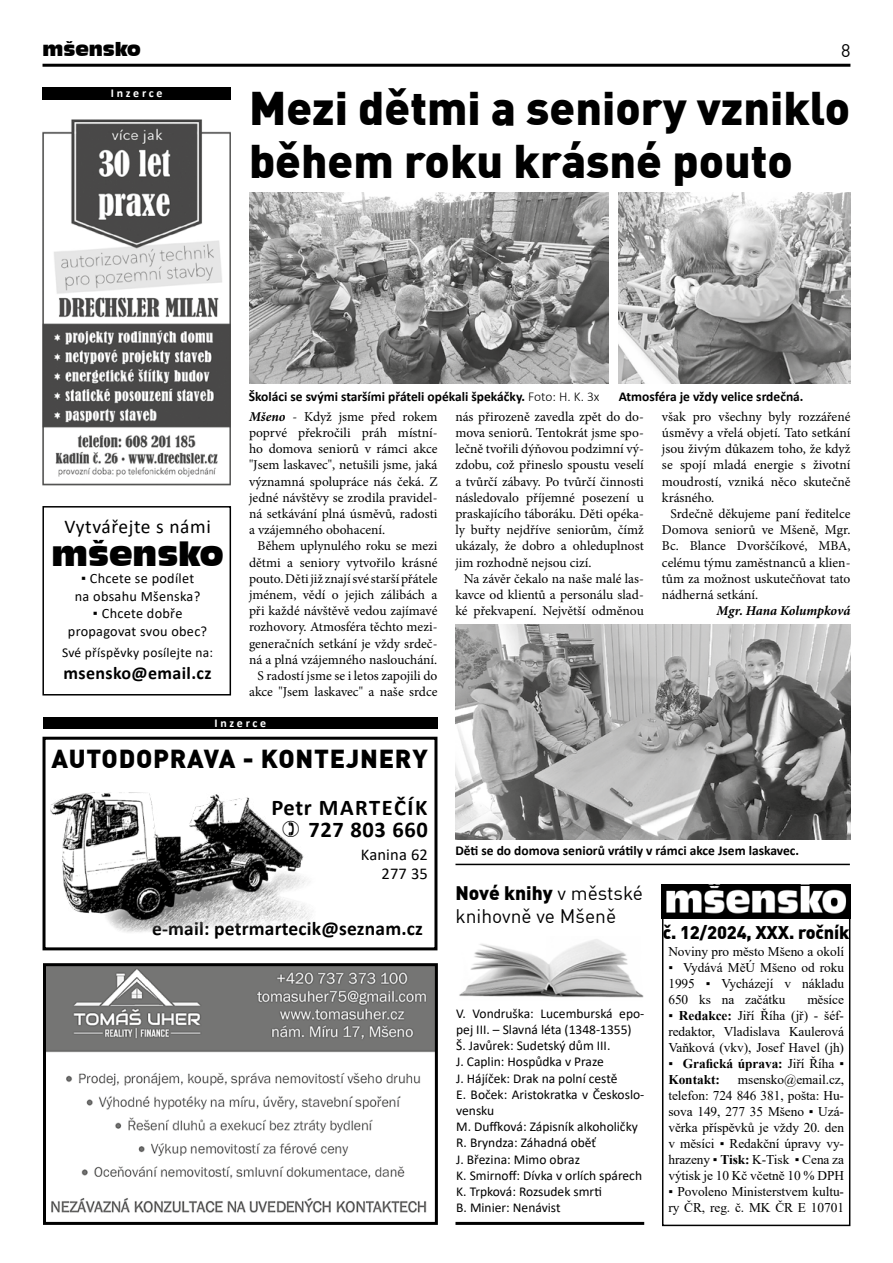
<style>
.page{position:relative;width:893px;height:1263px;background:#fff}
.page>*{position:absolute;margin:0;border:0;box-sizing:border-box;transform-origin:0 0}
.t1{font:900 46.2px/52.5px "Unient DINCE";color:#000}
.t2{font:31.5px "Incised 901 BT Compact";color:#000}
.t3{font:900 25.5px "Unient DINCE";letter-spacing:.03em;color:#000}
.t4{font:700 22.5px/22.5px "Calibri";letter-spacing:.03em;color:#000;text-align:right}
.t5{font:700 19.5px "Calibri";letter-spacing:.01em;color:#000}
.t6{font:19.5px "Calibri";letter-spacing:.03em;color:#000}
.t7{font:19.2px/23.1px "Unient DINCE";color:#000}
.t8{font:900 18px "Unient DINCE";letter-spacing:-.01em;color:#000}
.t9{font:700 18px "Calibri";letter-spacing:.02em;color:#000}
.t10{font:18px "Incised 901 BT Compact";color:#000}
.t11{font:18px "Unient DINCE";color:#000}
.t12{font:16.5px/19.5px "Calibri";letter-spacing:.01em;color:#000;text-align:right}
.t13{font:14.25px/17.1px "Calibri";letter-spacing:.02em;color:#000;text-align:center}
.t14{font:13.5px/16.2px "Minion Pro";color:#000;text-align:justify}
.t15{font:13.5px/16.2px "Calibri";color:#000}
.t16{font:700 13.5px "Calibri";color:#000}
.t17{font:13.5px "Calibri";letter-spacing:.02em;color:#000}
.t18{font:italic 700 13.5px "Minion Pro";letter-spacing:-.005em;color:#000}
.t19{font:13.35px/16px "Times New Roman";letter-spacing:-.005em;color:#000;text-align:justify}
.t20{font:700 13.35px/16px "Times New Roman";letter-spacing:-.005em;color:#000}
.t21{font:700 12px "Calibri";color:#fff}
.s1{font-weight:300}
.s2{font-weight:700;font-style:italic}
.s3{font-family:"Times New Roman"}
.s4{font-weight:900}
.s5{font-weight:700}
.s6{font-weight:400}
</style>
<div class="page">
<hr style="left:43px;top:64px;width:807px;height:3px;background:#000">
<div style="left:43px;top:718px;width:395px;height:11px;background:#000"></div>
<img style="left:47px;top:967px;width:387px;height:246px">
<div style="left:43px;top:963px;width:395px;height:262px;border:3px solid #000"></div>
<div style="left:43px;top:88px;width:188px;height:12px;background:#000"></div>
<div style="left:42px;top:506px;width:189px;height:189px;border:2px solid #000"></div>
<div style="left:43px;top:737px;width:394px;height:213px;border:3px solid #000"></div>
<img style="left:50px;top:792px;width:262px;height:141px">
<img style="left:42px;top:119px;width:189px;height:366px">
<img style="left:459px;top:939px;width:185px;height:59px">
<hr style="left:455px;top:1222px;width:189px;height:3px;background:#000">
<hr style="left:455px;top:864px;width:395px;height:1px;background:#000">
<img style="left:619px;top:192px;width:231px;height:192px">
<img style="left:455px;top:625px;width:395px;height:214px">
<img style="left:249px;top:192px;width:359px;height:192px">
<img style="left:665px;top:887px;width:182px;height:31px">
<div style="left:662px;top:884px;width:188px;height:342px;border:2px solid #000"></div>
<svg style="left:283px;top:821px;width:16px;height:16px"></svg>
<h3 class="t10" style="left:43px;top:39px;width:100px">mšensko</h3>
<h3 class="t11" style="left:841px;top:39px;width:11px">8</h3>
<h1 class="t1" style="left:249px;top:80px;width:603px">Mezi dětmi a seniory vzniklo během roku krásné pouto</h1>
<p class="t21" style="left:111px;top:84px;width:53px">I n z e r c e</p>
<p class="t16" style="left:249px;top:387px;width:352px">Školáci se svými staršími přáteli opékali špekáčky. <span class="s1">Foto: H. K. 3x</span></p>
<p class="t16" style="left:619px;top:387px;width:186px">Atmosféra je vždy velice srdečná.</p>
<p class="t14" style="left:249px;top:408px;width:190px"><span class="s2">Mšeno</span> - Když jsme před rokem poprvé překročili práh místní&shy;ho domova seniorů v rámci akce "Jsem laskavec", netušili jsme, jaká významná spolupráce nás čeká. Z jedné návštěvy se zrodila pravidel&shy;ná setkávání plná úsměvů, radosti a vzájemného obohacení.</p>
<p class="t14" style="left:249px;top:538px;width:190px;text-align:right">Během uplynulého roku se mezi dětmi a seniory vytvořilo krásné pouto. Děti již znají své starší přátele jménem, vědí o jejich zálibách a při každé návštěvě vedou zajímavé rozhovory. Atmosféra těchto mezi&shy;generačních setkání je vždy srdeč&shy;ná a plná vzájemného naslouchání.<br>S radostí jsme se i letos zapojili do akce "Jsem laskavec" a naše srdce</p>
<p class="t21" style="left:215px;top:714px;width:53px">I n z e r c e</p>
<h3 class="t6" style="left:64px;top:513px;width:148px">Vytvářejte s námi</h3>
<h2 class="t2" style="left:52px;top:536px;width:174px">mšensko</h2>
<p class="t13" style="left:75px;top:570px;width:127px"><span class="s3">▪</span> Chcete se podílet na obsahu Mšenska?</p>
<p class="t13" style="left:68px;top:604px;width:141px;line-height:18px"><span class="s3">▪</span> Chcete dobře propagovat svou obec?</p>
<p class="t17" style="left:62px;top:643px;width:153px">Své příspěvky posílejte na:</p>
<h3 class="t9" style="left:64px;top:660px;width:150px">msensko@email.cz</h3>
<h3 class="t3" style="left:51px;top:741px;width:378px">AUTODOPRAVA - KONTEJNERY</h3>
<h3 class="t4" style="left:271px;top:796px;width:158px">Petr MARTEČÍK<br>727 803 660</h3>
<p class="t12" style="left:361px;top:844px;width:69px">Kanina 62<br>277 35</p>
<h3 class="t5" style="left:152px;top:914px;width:272px">e-mail: petrmartecik@seznam.cz</h3>
<p class="t14" style="left:455px;top:408px;width:190px">nás přirozeně zavedla zpět do do&shy;mova seniorů. Tentokrát jsme spo&shy;lečně tvořili dýňovou podzimní vý&shy;zdobu, což přineslo spoustu veselí a tvůrčí zábavy. Po tvůrčí činnosti následovalo příjemné posezení u praskajícího táboráku. Děti opéka&shy;ly buřty nejdříve seniorům, čímž ukázaly, že dobro a ohleduplnost jim rozhodně nejsou cizí.</p>
<p class="t14" style="left:455px;top:570px;width:190px;text-indent:9px">Na závěr čekalo na naše malé las&shy;kavce od klientů a personálu slad&shy;ké překvapení. Největší odměnou</p>
<p class="t14" style="left:662px;top:408px;width:190px">však pro všechny byly rozzářené úsměvy a vřelá objetí. Tato setkání jsou živým důkazem toho, že když se spojí mladá energie s životní moudrostí, vzniká něco skutečně krásného.</p>
<p class="t14" style="left:662px;top:506px;width:190px;text-indent:9px">Srdečně děkujeme paní ředitelce Domova seniorů ve Mšeně, Mgr.<br>Bc. Blance Dvorščíkové, MBA, celému týmu zaměstnanců a klien&shy;tům za možnost uskutečňovat tato nádherná setkání.</p>
<p class="t18" style="left:717px;top:601px;width:135px">Mgr. Hana Kolumpková</p>
<p class="t16" style="left:455px;top:841px;width:345px">Děti se do domova seniorů vrátily v rámci akce Jsem laskavec.</p>
<h3 class="t7" style="left:455px;top:881px;width:189px"><span class="s4">Nové knihy</span> v městské knihovně ve Mšeně</h3>
<p class="t15" style="left:456px;top:1005px;width:190px">V. Vondruška: Lucemburská epo&shy;pej III. – Slavná léta (1348-1355)<br>Š. Javůrek: Sudetský dům III.<br>J. Caplin: Hospůdka v Praze<br>J. Hájíček: Drak na polní cestě<br>E. Boček: Aristokratka v Českoslo&shy;vensku<br>M. Duffková: Zápisník alkoholičky<br>R. Bryndza: Záhadná oběť<br>J. Březina: Mimo obraz<br>K. Smirnoff: Dívka v orlích spárech<br>K. Trpková: Rozsudek smrti<br>B. Minier: Nenávist</p>
<h3 class="t8" style="left:663px;top:920px;width:188px">č. 12/2024, XXX. ročník</h3>
<p class="t19" style="left:668px;top:943px;width:177px">Noviny pro město Mšeno a okolí</p>
<p class="t19" style="left:668px;top:959px;width:177px">▪ Vydává MěÚ Mšeno od roku 1995 ▪ Vycházejí v nákladu 650 ks na začátku</p>
<p class="t19" style="left:807px;top:991px;width:38px">měsíce</p>
<p class="t19" style="left:668px;top:1007px;width:177px">▪ <span class="s5">Redakce:</span> Jiří Říha (jř) - šéf&shy;redaktor, Vladislava Kaulerová Vaňková (vkv), Josef Havel (jh)</p>
<p class="t20" style="left:668px;top:1055px;width:177px"><span class="s6">▪</span> Grafická úprava: <span class="s6">Jiří Říha ▪<br></span>Kontakt:</p>
<p class="t19" style="left:668px;top:1071px;width:177px;text-indent:70px">msensko@email.cz, telefon: 724 846 381, pošta: Hu&shy;sova 149, 277 35 Mšeno ▪ Uzá&shy;věrka příspěvků je vždy 20. den v měsíci ▪ Redakční úpravy vy&shy;hrazeny ▪ <span class="s5">Tisk:</span> K-Tisk ▪ Cena za výtisk je 10 Kč včetně 10 % DPH</p>
<p class="t19" style="left:668px;top:1183px;width:177px">▪ Povoleno Ministerstvem kultu&shy;ry ČR, reg. č. MK ČR E 10701</p>
</div>
